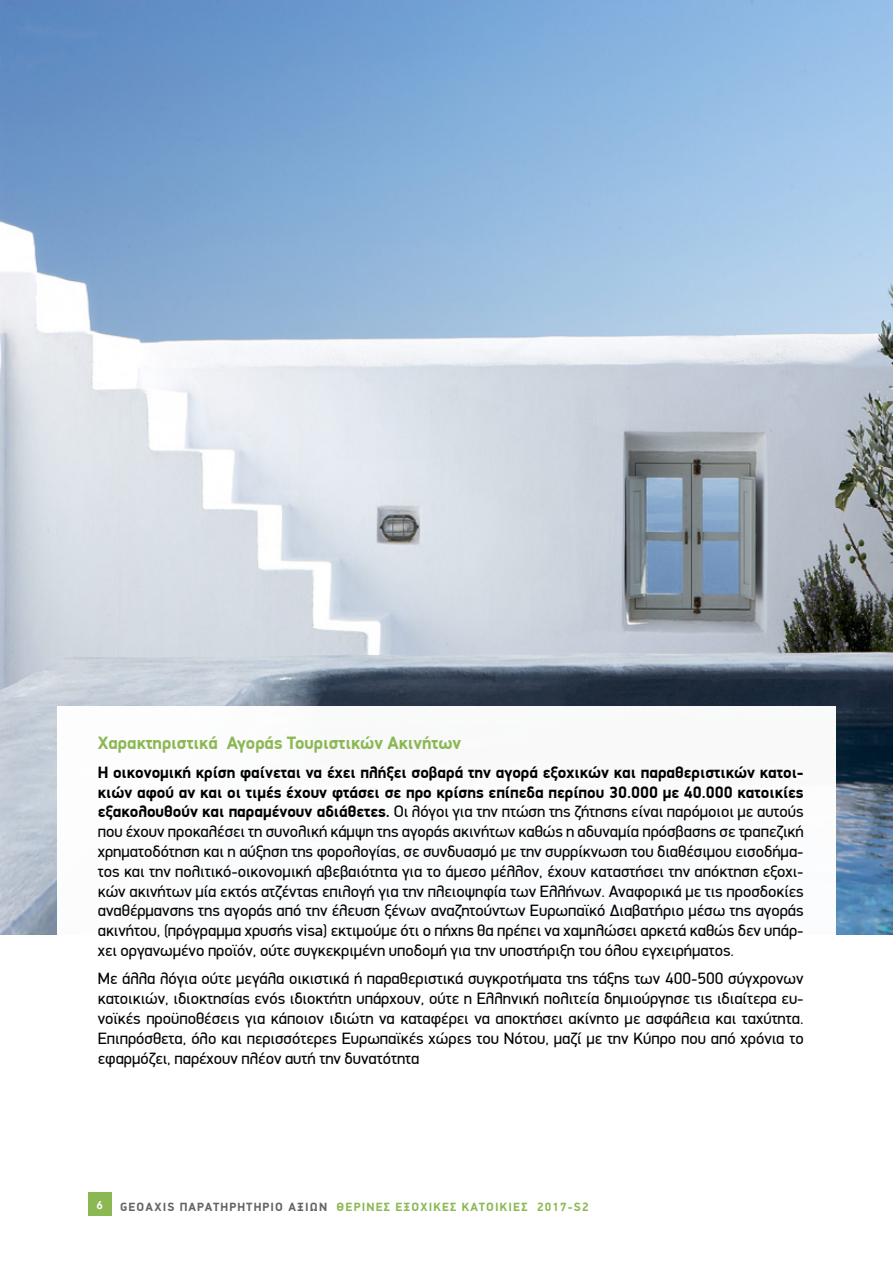
<style>
.page{position:relative;width:893px;height:1263px;background:#fff}
.page>*{position:absolute;margin:0;border:0;box-sizing:border-box;transform-origin:0 0}
.t1{font:700 18px "PF Din Display";color:#8bb853}
.t2{font:16.5px/19.8px "PF Din Display";color:#000;text-align:justify}
.t3{font:700 12px "PF Din Display";letter-spacing:.1em;color:#8bb853}
.t4{font:700 10.5px "Mg Avant GUC Pol";color:#fff}
.s1{font-weight:700}
.s2{color:#636466}
</style>
<div class="page">
<div style="left:88px;top:1193px;width:23px;height:23px;background:#8bb853"></div>
<img style="left:0;top:0;width:893px;height:934px">
<div style="left:57px;top:706px;width:779px;height:444px;background:#fff"></div>
<p class="t1" style="left:98px;top:732px;width:365px">Χαρακτηριστικά Αγοράς Τουριστικών Ακινήτων</p>
<p class="t2" style="left:98px;top:762px;width:707px"><span class="s1">Η οικονομική κρίση φαίνεται να έχει πλήξει σοβαρά την αγορά εξοχικών και παραθεριστικών κατοι&shy;κιών αφού αν και οι τιμές έχουν φτάσει σε προ κρίσης επίπεδα περίπου 30.000 με 40.000 κατοικίες εξακολουθούν και παραμένουν αδιάθετες.</span> Οι λόγοι για την πτώση της ζήτησης είναι παρόμοιοι με αυτούς που έχουν προκαλέσει τη συνολική κάμψη της αγοράς ακινήτων καθώς η αδυναμία πρόσβασης σε τραπεζική χρηματοδότηση και η αύξηση της φορολογίας, σε συνδυασμό με την συρρίκνωση του διαθέσιμου εισοδήμα&shy;τος και την πολιτικό-οικονομική αβεβαιότητα για το άμεσο μέλλον, έχουν καταστήσει την απόκτηση εξοχι&shy;κών ακινήτων μία εκτός ατζέντας επιλογή για την πλειοψηφία των Ελλήνων. Αναφορικά με τις προσδοκίες αναθέρμανσης της αγοράς από την έλευση ξένων αναζητούντων Ευρωπαϊκό Διαβατήριο μέσω της αγοράς ακινήτου, (πρόγραμμα χρυσής visa) εκτιμούμε ότι ο πήχης θα πρέπει να χαμηλώσει αρκετά καθώς δεν υπάρ&shy;χει οργανωμένο προϊόν, ούτε συγκεκριμένη υποδομή για την υποστήριξη του όλου εγχειρήματος.</p>
<p class="t2" style="left:98px;top:969px;width:707px">Με άλλα λόγια ούτε μεγάλα οικιστικά ή παραθεριστικά συγκροτήματα της τάξης των 400-500 σύγχρονων κατοικιών, ιδιοκτησίας ενός ιδιοκτήτη υπάρχουν, ούτε η Ελληνική πολιτεία δημιούργησε τις ιδιαίτερα ευ&shy;νοϊκές προϋποθέσεις για κάποιον ιδιώτη να καταφέρει να αποκτήσει ακίνητο με ασφάλεια και ταχύτητα.<br>Επιπρόσθετα, όλο και περισσότερες Ευρωπαϊκές χώρες του Νότου, μαζί με την Κύπρο που από χρόνια το εφαρμόζει, παρέχουν πλέον αυτή την δυνατότητα</p>
<p class="t4" style="left:97px;top:1199px;width:8px">6</p>
<p class="t3" style="left:120px;top:1199px;width:470px"><span class="s2">GEOAXIS ΠΑΡΑΤΗΡΗΤΗΡΙΟ ΑΞΙΩΝ</span> ΘΕΡΙΝΈΣ ΕΞΟΧΙΚΈΣ ΚΑΤΟΙΚΊ ΕΣ 2017-S2</p>
</div>
